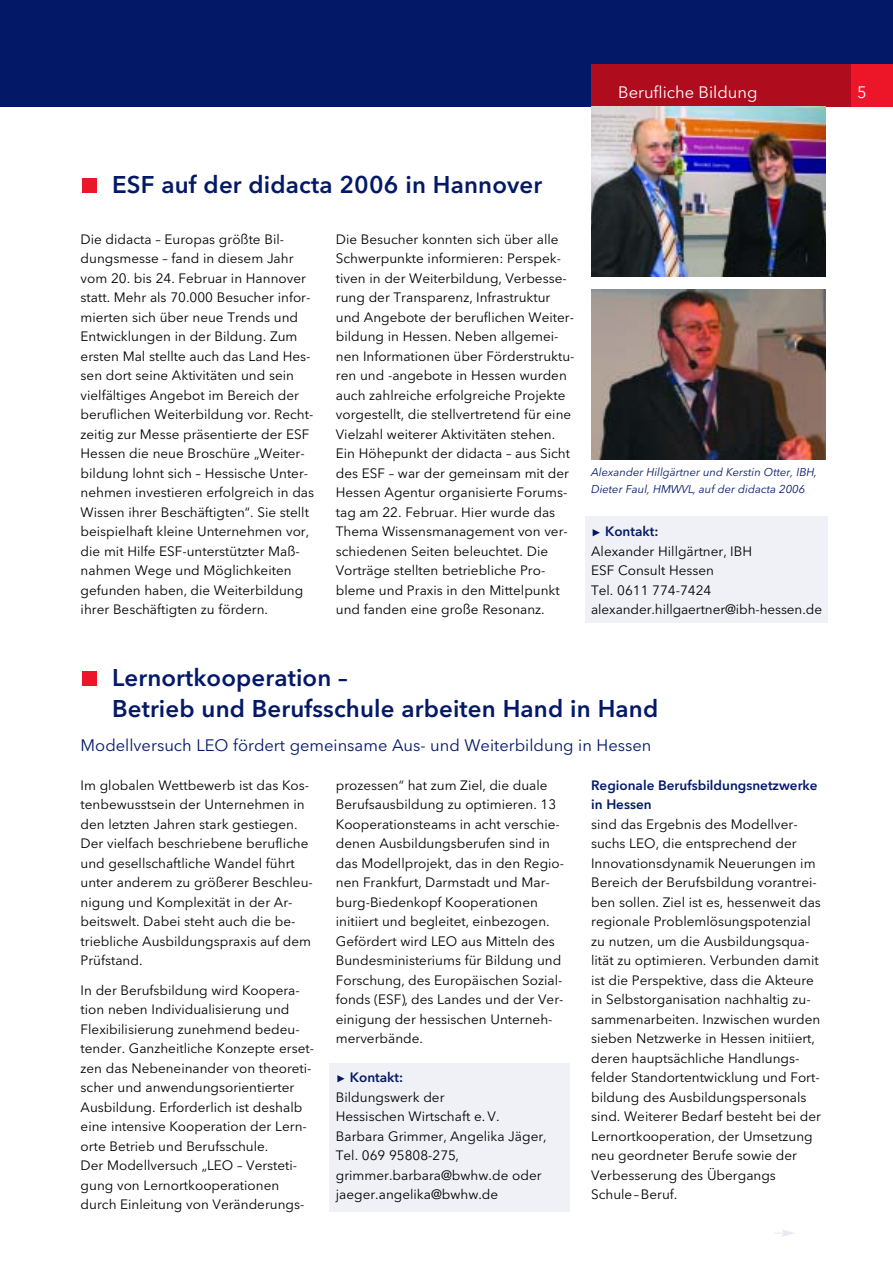
<style>
.page{position:relative;width:893px;height:1263px;background:#fff}
.page>*{position:absolute;margin:0;border:0;box-sizing:border-box;transform-origin:0 0}
.t1{font:600 24px/31.5px "Avenir Next LT Pro";letter-spacing:.005em;color:#031968}
.t2{font:16.5px "Avenir Next LT Pro";color:#031968}
.t3{font:16.5px "Avenir Next LT Pro";color:#fff}
.t4{font:13.5px/19.5px "Avenir Next LT Pro";color:#000}
.t5{font:600 13.5px/19.5px "Avenir Next LT Pro";color:#031968}
.t6{font:italic 11.25px/16.5px "Avenir Next LT Pro";color:#031968}
</style>
<div class="page">
<div style="left:0;top:0;width:892px;height:106px;background:#031968"></div>
<div style="left:850px;top:64px;width:42px;height:42px;background:#ed1628"></div>
<div style="left:591px;top:64px;width:259px;height:42px;background:#af0d1e"></div>
<svg style="left:774px;top:1230px;width:20px;height:7px"></svg>
<div style="left:82px;top:178px;width:15px;height:15px;background:#ed1628"></div>
<div style="left:82px;top:671px;width:15px;height:15px;background:#ed1628"></div>
<img style="left:591px;top:289px;width:234px;height:170px">
<img style="left:591px;top:106px;width:234px;height:170px">
<div style="left:329px;top:1063px;width:241px;height:149px;background:#f0f1f6"></div>
<div style="left:584px;top:517px;width:243px;height:106px;background:#f0f1f6"></div>
<svg style="left:337px;top:1075px;width:7px;height:7px"></svg>
<svg style="left:592px;top:529px;width:8px;height:7px"></svg>
<p class="t3" style="left:618px;top:85px;width:141px">Berufliche Bildung</p>
<p class="t3" style="left:857px;top:85px;width:11px">5</p>
<h1 class="t1" style="left:112px;top:171px;width:431px">ESF auf der didacta 2006 in Hannover</h1>
<p class="t4" style="left:81px;top:231px;width:235px">Die didacta – Europas größte Bil&shy;dungsmesse – fand in diesem Jahr vom 20. bis 24. Februar in Hannover statt. Mehr als 70.000 Besucher infor&shy;mierten sich über neue Trends und Entwicklungen in der Bildung. Zum ersten Mal stellte auch das Land Hes&shy;sen dort seine Aktivitäten und sein vielfältiges Angebot im Bereich der beruflichen Weiterbildung vor. Recht&shy;zeitig zur Messe präsentierte der ESF Hessen die neue Broschüre „Weiter&shy;bildung lohnt sich – Hessische Unter&shy;nehmen investieren erfolgreich in das Wissen ihrer Beschäftigten“. Sie stellt beispielhaft kleine Unternehmen vor, die mit Hilfe ESF-unterstützter Maß&shy;nahmen Wege und Möglichkeiten gefunden haben, die Weiterbildung ihrer Beschäftigten zu fördern.</p>
<p class="t4" style="left:336px;top:231px;width:240px">Die Besucher konnten sich über alle Schwerpunkte informieren: Perspek&shy;tiven in der Weiterbildung, Verbesse&shy;rung der Transparenz, Infrastruktur und Angebote der beruflichen Weiter&shy;bildung in Hessen. Neben allgemei&shy;nen Informationen über Förderstruktu&shy;ren und -angebote in Hessen wurden auch zahlreiche erfolgreiche Projekte vorgestellt, die stellvertretend für eine Vielzahl weiterer Aktivitäten stehen.<br>Ein Höhepunkt der didacta – aus Sicht des ESF – war der gemeinsam mit der Hessen Agentur organisierte Forums&shy;tag am 22. Februar. Hier wurde das Thema Wissensmanagement von ver&shy;schiedenen Seiten beleuchtet. Die Vorträge stellten betriebliche Pro&shy;bleme und Praxis in den Mittelpunkt und fanden eine große Resonanz.</p>
<p class="t6" style="left:591px;top:465px;width:227px">Alexander Hillgärtner und Kerstin Otter, IBH,<br>Dieter Faul, HMWVL, auf der didacta 2006</p>
<p class="t5" style="left:605px;top:523px;width:55px">Kontakt:</p>
<p class="t4" style="left:591px;top:543px;width:232px">Alexander Hillgärtner, IBH<br>ESF Consult Hessen<br>Tel. 0611 774-7424 alexander.hillgaertner@ibh-hessen.de</p>
<h1 class="t1" style="left:112px;top:664px;width:547px">Lernortkooperation –<br>Betrieb und Berufsschule arbeiten Hand in Hand</h1>
<p class="t2" style="left:81px;top:738px;width:572px">Modellversuch LEO fördert gemeinsame Aus- und Weiterbildung in Hessen</p>
<p class="t4" style="left:336px;top:777px;width:230px">prozessen“ hat zum Ziel, die duale Berufsausbildung zu optimieren. 13<br>Kooperationsteams in acht verschie&shy;denen Ausbildungsberufen sind in das Modellprojekt, das in den Regio&shy;nen Frankfurt, Darmstadt und Mar&shy;burg-Biedenkopf Kooperationen initiiert und begleitet, einbezogen.<br>Gefördert wird LEO aus Mitteln des Bundesministeriums für Bildung und Forschung, des Europäischen Sozial&shy;fonds (ESF), des Landes und der Ver&shy;einigung der hessischen Unterneh&shy;merverbände.</p>
<p class="t5" style="left:350px;top:1069px;width:55px">Kontakt:</p>
<p class="t4" style="left:336px;top:1089px;width:212px">Bildungswerk der<br>Hessischen Wirtschaft e. V.<br>Barbara Grimmer, Angelika Jäger,<br>Tel. 069 95808-275, grimmer.barbara@bwhw.de oder jaeger.angelika@bwhw.de</p>
<p class="t5" style="left:591px;top:777px;width:228px">Regionale Berufsbildungsnetzwerke in Hessen</p>
<p class="t4" style="left:591px;top:816px;width:231px">sind das Ergebnis des Modellver&shy;suchs LEO, die entsprechend der Innovationsdynamik Neuerungen im Bereich der Berufsbildung vorantrei&shy;ben sollen. Ziel ist es, hessenweit das regionale Problemlösungspotenzial zu nutzen, um die Ausbildungsqua&shy;lität zu optimieren. Verbunden damit ist die Perspektive, dass die Akteure in Selbstorganisation nachhaltig zu&shy;sammenarbeiten. Inzwischen wurden sieben Netzwerke in Hessen initiiert, deren hauptsächliche Handlungs&shy;felder Standortentwicklung und Fort&shy;bildung des Ausbildungspersonals sind. Weiterer Bedarf besteht bei der Lernortkooperation, der Umsetzung neu geordneter Berufe sowie der Verbesserung des Übergangs Schule–Beruf.</p>
<p class="t4" style="left:81px;top:777px;width:234px">Im globalen Wettbewerb ist das Kos&shy;tenbewusstsein der Unternehmen in den letzten Jahren stark gestiegen.<br>Der vielfach beschriebene berufliche und gesellschaftliche Wandel führt unter anderem zu größerer Beschleu&shy;nigung und Komplexität in der Ar&shy;beitswelt. Dabei steht auch die be&shy;triebliche Ausbildungspraxis auf dem Prüfstand.</p>
<p class="t4" style="left:81px;top:981px;width:235px">In der Berufsbildung wird Koopera&shy;tion neben Individualisierung und Flexibilisierung zunehmend bedeu&shy;tender. Ganzheitliche Konzepte erset&shy;zen das Nebeneinander von theoreti&shy;scher und anwendungsorientierter Ausbildung. Erforderlich ist deshalb eine intensive Kooperation der Lern&shy;orte Betrieb und Berufsschule.<br>Der Modellversuch „LEO – Versteti&shy;gung von Lernortkooperationen durch Einleitung von Veränderungs-</p>
</div>
